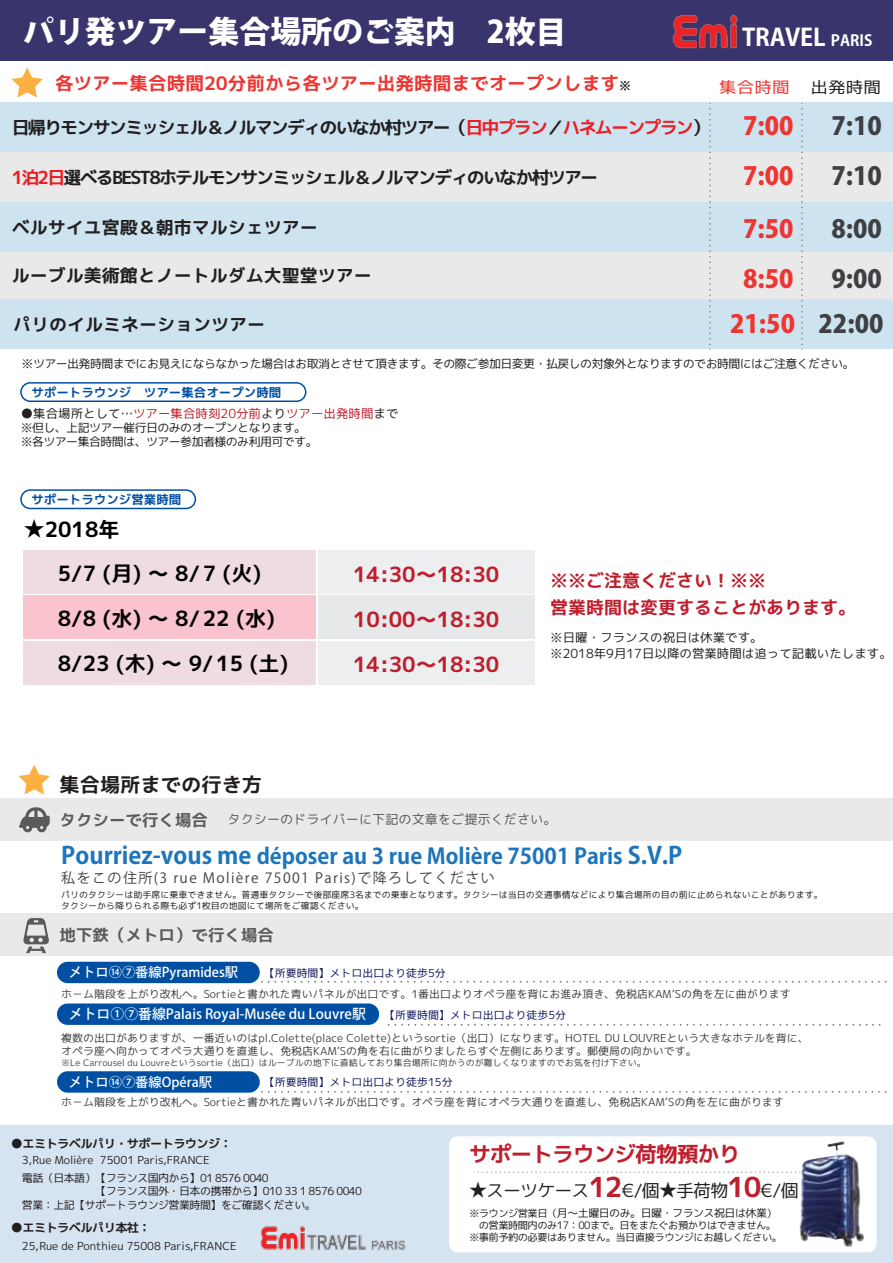
<style>
.page{position:relative;width:893px;height:1263px;background:#fff}
.page>*{position:absolute;margin:0;border:0;box-sizing:border-box;transform-origin:0 0}
.t1{font:800 30.9px "Koz Go Pro";color:#fff}
.t2{font:800 24.75px/44.7px "Koz Go Pro";color:#3f4044;text-align:center}
.t3{font:800 24.75px/44.7px "Koz Go Pro";color:#ee3531;text-align:center}
.t4{font:700 23.85px "Koz Go Pro";color:#fff}
.t5{font:21.9px "Mig Mix 2 P Bold";letter-spacing:-.05em;color:#bf1e2d}
.t6{font:700 21.6px "Koz Go Pro";color:#1d75bc}
.t7{font:21px/44.5px "Mig Mix 2 P Bold";color:#010101}
.t8{font:21px/45px "Mig Mix 2 P Bold";color:#bf1e2d;text-align:justify}
.t9{font:20.25px "Mig Mix 2 P Bold";color:#231f20}
.t10{font:18.6px "Mig Mix 2 P Bold";color:#ee3531}
.t11{font:18px "Mig Mix 2 P Bold";letter-spacing:-.1em;color:#231f20}
.t12{font:18px "Mig Mix 2 P Bold";color:#231f20}
.t13{font:18px/27px "Mig Mix 2 P Bold";color:#bf1e2d}
.t14{font:18px "Mig Mix 2 P Regular";letter-spacing:-.05em;color:#231f20}
.t15{font:16.5px "Mig Mix 2 P Bold";color:#595a5c}
.t16{font:16.05px "Mig Mix 2 P Regular";color:#ee3531;scale:1.1 1}
.t17{font:16.05px "Mig Mix 2 P Regular";color:#231f20;scale:1.1 1}
.t18{font:13.95px "Koz Go Pro";letter-spacing:.1em;color:#3f4044}
.t19{font:500 13.8px "Koz Go Pro";color:#fff}
.t20{font:500 13.2px "Koz Go Pro";color:#fff}
.t21{font:13.2px "Mig Mix 2 P Regular";color:#595a5c}
.t22{font:12.45px/16.5px "Mig Mix 2 P Regular";color:#231f20}
.t23{font:12.45px "Mig Mix 2 P Bold";color:#004fa3}
.t24{font:12.45px "Mig Mix 2 P Regular";color:#bf1e2d}
.t25{font:12.15px "Mig Mix 2 P Bold";letter-spacing:-.05em;color:#231f20}
.t26{font:12px "Mig Mix 2 P Regular";letter-spacing:-.05em;color:#231f20}
.t27{font:11.1px/13.2px "Mig Mix 2 P Regular";letter-spacing:-.05em;color:#231f20}
.t28{font:11.1px "Mig Mix 2 P Regular";color:#231f20}
.t29{font:10.95px/13.2px "Mig Mix 2 P Regular";color:#3f4044}
.t30{font:10.95px "Mig Mix 2 P Regular";color:#11175e}
.t31{font:10.35px/12.3px "Mig Mix 2 P Regular";letter-spacing:-.05em;color:#231f20}
.t32{font:9px "Mig Mix 2 P Bold";color:#595a5c;scale:.74 1}
.t33{font:9px/10.8px "Mig Mix 2 P Regular";color:#231f20}
.t34{font:9px "Mig Mix 2 P Regular";color:#3f4044}
.s1{font-size:15.3px}
.s2{font-size:12px;color:#231f20}
.s3{color:#ed1d24}
.s4{color:#231f20}
.s5{font-size:23.55px}
.s6{font-family:"Mig Mix 2 P Bold";font-size:27.6px;color:#bf1e2d}
.s7{font-size:10.35px}
</style>
<div class="page">
<div style="left:0;top:0;width:893px;height:60px;background:#39346c"></div>
<img style="left:672px;top:14px;width:66px;height:35px">
<div style="left:0;top:1125px;width:893px;height:138px;background:#d6e3f0"></div>
<img style="left:260px;top:1226px;width:146px;height:24px">
<div style="left:57px;top:962px;width:203px;height:21px;background:#004fa3;border-radius:11px"></div>
<div style="left:20px;top:382px;width:286px;height:20px;border:2px solid #004fa3;border-radius:9px"></div>
<div style="left:57px;top:1071px;width:203px;height:22px;background:#004fa3;border-radius:11px"></div>
<div style="left:57px;top:1003px;width:322px;height:22px;background:#004fa3;border-radius:11px"></div>
<div style="left:20px;top:489px;width:176px;height:20px;border:2px solid #004fa3;border-radius:9px"></div>
<div style="left:449px;top:1136px;width:428px;height:116px;background:#fff;border-radius:9px"></div>
<img style="left:800px;top:1141px;width:64px;height:106px">
<svg style="left:473px;top:1171px;width:332px;height:2px"></svg>
<svg style="left:18px;top:764px;width:32px;height:30px"></svg>
<svg style="left:11px;top:68px;width:32px;height:29px"></svg>
<div style="left:0;top:124px;width:893px;height:224px;background:#e9e9ea"></div>
<div style="left:0;top:798px;width:893px;height:42px;background:#e9e9ea"></div>
<div style="left:0;top:914px;width:893px;height:42px;background:#e9e9ea"></div>
<div style="left:0;top:102px;width:893px;height:50px;background:#cde4f0"></div>
<div style="left:0;top:202px;width:893px;height:50px;background:#cde4f0"></div>
<div style="left:0;top:300px;width:893px;height:49px;background:#cde4f0"></div>
<svg style="left:709px;top:103px;width:2px;height:247px"></svg>
<svg style="left:801px;top:103px;width:2px;height:247px"></svg>
<svg style="left:19px;top:807px;width:31px;height:25px"></svg>
<svg style="left:23px;top:918px;width:26px;height:35px"></svg>
<div style="left:318px;top:550px;width:217px;height:43px;background:#edeeef"></div>
<div style="left:23px;top:550px;width:293px;height:43px;background:#efdce1"></div>
<div style="left:318px;top:596px;width:217px;height:43px;background:#e7e8e9"></div>
<div style="left:23px;top:596px;width:293px;height:43px;background:#f9c4ce"></div>
<div style="left:318px;top:641px;width:217px;height:44px;background:#edeeef"></div>
<div style="left:23px;top:641px;width:293px;height:44px;background:#efdce1"></div>
<h1 class="t1" style="left:23px;top:12px;width:545px">パリ発ツアー集合場所のご案内　2枚目</h1>
<h3 class="t4" style="left:742px;top:22px;width:132px">TRAVEL <span class="s1">PARIS</span></h3>
<h3 class="t10" style="left:55px;top:70px;width:578px">各ツアー集合時間20分前から各ツアー出発時間までオープンします<span class="s2">※</span></h3>
<h3 class="t11" style="left:12px;top:114px;width:700px">日帰りモンサンミッシェル＆ノルマンディのいなか村ツアー（<span class="s3">日中プラン</span>／<span class="s3">ハネムーンプラン</span>）</h3>
<h3 class="t16" style="left:719px;top:75px;width:66px">集合時間</h3>
<h3 class="t17" style="left:811px;top:75px;width:66px">出発時間</h3>
<h2 class="t3" style="left:743px;top:105px;width:52px">7:00</h2>
<h2 class="t2" style="left:831px;top:105px;width:52px">7:10</h2>
<h3 class="t11" style="left:12px;top:165px;width:588px"><span class="s3">1泊2日</span>選べるBEST8ホテルモンサンミッシェル＆ノルマンディのいなか村ツアー</h3>
<h2 class="t3" style="left:743px;top:155px;width:52px">7:00</h2>
<h2 class="t2" style="left:831px;top:155px;width:52px">7:10</h2>
<h3 class="t12" style="left:12px;top:214px;width:308px">ベルサイユ宮殿＆朝市マルシェツアー</h3>
<h3 class="t12" style="left:12px;top:263px;width:362px">ルーブル美術館とノートルダム大聖堂ツアー</h3>
<h3 class="t12" style="left:13px;top:311px;width:254px">パリのイルミネーションツアー</h3>
<h2 class="t3" style="left:743px;top:209px;width:52px">7:50</h2>
<h2 class="t2" style="left:831px;top:209px;width:52px">8:00</h2>
<h2 class="t3" style="left:730px;top:258px;width:66px">8:50<br>21:50</h2>
<h2 class="t2" style="left:819px;top:258px;width:66px">9:00<br>22:00</h2>
<p class="t26" style="left:22px;top:355px;width:834px">※ツアー出発時間までにお見えにならなかった場合はお取消とさせて頂きます。その際ご参加日変更・払戻しの対象外となりますのでお時間にはご注意ください。</p>
<p class="t23" style="left:31px;top:383px;width:251px">サポートラウンジ　ツアー集合オープン時間</p>
<p class="t24" style="left:21px;top:404px;width:379px"><span class="s4">●集合場所として…</span>ツアー集合時刻20分前<span class="s4">より</span>ツアー出発時間<span class="s4">まで</span></p>
<p class="t26" style="left:21px;top:419px;width:287px">※但し、上記ツアー催行日のみのオープンとなります。</p>
<p class="t26" style="left:21px;top:433px;width:299px">※各ツアー集合時間は、ツアー参加者様のみ利用可です。</p>
<p class="t23" style="left:31px;top:491px;width:151px">サポートラウンジ営業時間</p>
<h3 class="t7" style="left:58px;top:507px;width:232px;text-indent:-34px">★2018年<br>5/7 (月) ～ 8/7 (火)<br>8/8 (水) ～ 8/22 (水)<br>8/23 (木) ～ 9/15 (土)</h3>
<h3 class="t9" style="left:60px;top:770px;width:204px">集合場所までの行き方</h3>
<h3 class="t8" style="left:353px;top:552px;width:148px">14:30～18:30<br>10:00～18:30<br>14:30～18:30</h3>
<h3 class="t13" style="left:550px;top:567px;width:308px">※※ご注意ください！※※<br>営業時間は変更することがあります。</h3>
<p class="t22" style="left:550px;top:629px;width:343px">※日曜・フランスの祝日は休業です。<br>※2018年9月17日以降の営業時間は追って記載いたします。</p>
<h3 class="t15" style="left:60px;top:808px;width:150px">タクシーで行く場合</h3>
<p class="t21" style="left:228px;top:810px;width:330px">タクシーのドライバーに下記の文章をご提示ください。</p>
<h3 class="t6" style="left:61px;top:842px;width:622px"><span class="s5">Pourriez-vous me</span> déposer au 3 rue Molière 75001 Paris <span class="s5">S.V.P</span></h3>
<p class="t33" style="left:61px;top:889px;width:763px">パリのタクシーは助手席に乗車できません。普通車タクシーで後部座席3名までの乗車となります。タクシーは当日の交通事情などにより集合場所の目の前に止められないことがあります。タクシーから降りられる際も必ず1枚目の地図にて場所をご確認ください。</p>
<p class="t18" style="left:61px;top:869px;width:435px">私をこの住所(3 rue Molière 75001 Paris)で降ろしてください</p>
<h3 class="t15" style="left:60px;top:923px;width:216px">地下鉄（メトロ）で行く場合</h3>
<p class="t20" style="left:69px;top:964px;width:171px">メトロ⑭⑦番線Pyramides駅</p>
<p class="t30" style="left:264px;top:965px;width:183px">【所要時間】メトロ出口より徒歩5分</p>
<p class="t32" style="left:259px;top:975px;width:853px">・・・・・・・・・・・・・・・・・・・・・・・・・・・・・・・・・・・・・・・・・・・・・・・・・・・・・・・・・・・・・・・・・・・・・・・・・・・・・・・・・・・・・・・・・・・・・・・</p>
<p class="t29" style="left:61px;top:988px;width:731px">ホ－ム階段を上がり改札へ。Sortieと書かれた青いパネルが出口です。1番出口よりオペラ座を背にお進み頂き、免税店KAM’Sの角を左に曲がります</p>
<p class="t29" style="left:61px;top:1031px;width:749px">複数の出口がありますが、一番近いのはpl.Colette(place Colette)というsortie（出口）になります。HOTEL DU LOUVREという大きなホテルを背に、オペラ座へ向かってオペラ大通りを直進し、免税店KAM’Sの角を右に曲がりましたらすぐ左側にあります。郵便局の向かいです。</p>
<p class="t34" style="left:61px;top:1056px;width:586px">※Le Carrousel du Louvreというsortie（出口）はルーブルの地下に直結しており集合場所に向かうのが難しくなりますのでお気を付け下さい。</p>
<p class="t19" style="left:69px;top:1005px;width:298px">メトロ①⑦番線Palais Royal-Musée du Louvre駅</p>
<p class="t30" style="left:384px;top:1007px;width:183px">【所要時間】メトロ出口より徒歩5分</p>
<p class="t32" style="left:386px;top:1018px;width:674px">・・・・・・・・・・・・・・・・・・・・・・・・・・・・・・・・・・・・・・・・・・・・・・・・・・・・・・・・・・・・・・・・・・・・・・・・・・・</p>
<p class="t20" style="left:69px;top:1074px;width:145px">メトロ⑭⑦番線Opéra駅</p>
<p class="t30" style="left:264px;top:1074px;width:190px">【所要時間】メトロ出口より徒歩15分</p>
<p class="t32" style="left:259px;top:1085px;width:853px">・・・・・・・・・・・・・・・・・・・・・・・・・・・・・・・・・・・・・・・・・・・・・・・・・・・・・・・・・・・・・・・・・・・・・・・・・・・・・・・・・・・・・・・・・・・・・・・</p>
<p class="t29" style="left:61px;top:1096px;width:724px">ホ－ム階段を上がり改札へ。Sortieと書かれた青いパネルが出口です。オペラ座を背にオペラ大通りを直進し、免税店KAM’Sの角を左に曲がります</p>
<p class="t25" style="left:11px;top:1134px;width:223px">●エミトラベルパリ・サポートラウンジ：</p>
<p class="t27" style="left:22px;top:1171px;width:342px">電話（日本語）【フランス国内から】01 8576 0040<br>　　　　　　　【フランス国外・日本の携帯から】010 33 1 8576 0040</p>
<p class="t27" style="left:22px;top:1199px;width:295px">営業：上記【サポートラウンジ営業時間】をご確認ください。</p>
<p class="t28" style="left:22px;top:1238px;width:216px">25,Rue de Ponthieu 75008 Paris,FRANCE</p>
<p class="t28" style="left:22px;top:1152px;width:189px">3,Rue Molière 75001 Paris,FRANCE</p>
<p class="t25" style="left:11px;top:1219px;width:141px">●エミトラベルパリ本社：</p>
<h3 class="t5" style="left:469px;top:1139px;width:273px">サポートラウンジ荷物預かり</h3>
<h3 class="t14" style="left:469px;top:1178px;width:331px">★スーツケース<span class="s6">12</span>€/個★手荷物<span class="s6">10</span>€/個</h3>
<p class="t27" style="left:469px;top:1206px;width:309px"><span class="s7">※ラウンジ営業日（</span>月～土曜日のみ。日曜・フランス祝日は休業<span class="s7">）</span></p>
<p class="t31" style="left:469px;top:1219px;width:315px">　の営業時間内のみ17：00まで。日をまたぐお預かりはできません。※事前予約の必要はありません。当日直接ラウンジにお越しください。</p>
</div>
